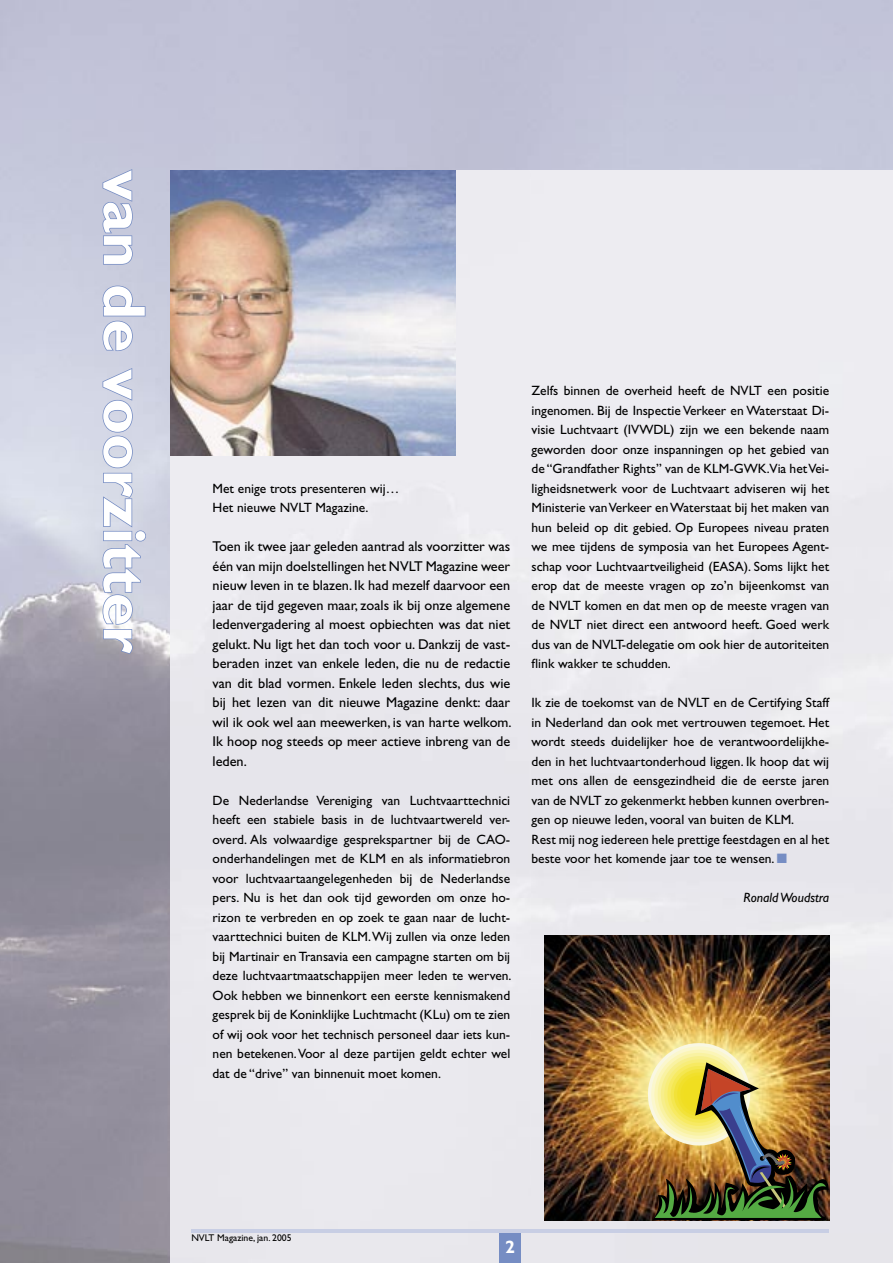
<style>
.page{position:relative;width:893px;height:1263px;background:#fff}
.page>*{position:absolute;margin:0;border:0;box-sizing:border-box;transform-origin:0 0}
.t1{font:700 60px "Gill Sans";color:#fff}
.t2{font:700 18px "Gill Sans";color:#fff}
.t3{font:14.25px/19.5px "Gill Sans";color:#000;text-align:justify}
.t4{font:13.5px/19.5px "Gill Sans";color:#000}
.t5{font:italic 13.5px "Gill Sans";color:#000}
.t6{font:9.75px "Gill Sans";color:#000}
.s1{color:#768dc3}
</style>
<div class="page">
<div style="left:170px;top:170px;width:723px;height:1093px;background:#eae9ee"></div>
<div style="left:500px;top:1230px;width:21px;height:33px;background:#768dc3"></div>
<hr style="left:191px;top:1229px;width:638px;height:3px;background:#c8cee4">
<svg style="left:101px;top:168px;width:33px;height:97px;background:#b5bcd6"></svg>
<svg style="left:102px;top:285px;width:44px;height:67px;background:#bcc2da"></svg>
<svg style="left:101px;top:367px;width:46px;height:288px;background:#c5cadc"></svg>
<img style="left:170px;top:170px;width:285px;height:285px">
<img style="left:544px;top:935px;width:285px;height:285px">
<img style="left:648px;top:1043px;width:181px;height:177px">
<h1 class="t1" style="left:160px;top:170px;width:485px;rotate:90deg">van de voorzitter</h1>
<p class="t4" style="left:213px;top:479px;width:188px">Met enige trots presenteren wij…<br>Het nieuwe NVLT Magazine.</p>
<p class="t3" style="left:213px;top:537px;width:301px">Toen ik twee jaar geleden aantrad als voorzitter was één van mijn doelstellingen het NVLT Magazine weer nieuw leven in te blazen. Ik had mezelf daarvoor een jaar de tijd gegeven maar, zoals ik bij onze algemene ledenvergadering al moest opbiechten was dat niet gelukt. Nu ligt het dan toch voor u. Dankzij de vast&shy;beraden inzet van enkele leden, die nu de redactie van dit blad vormen. Enkele leden slechts, dus wie bij het lezen van dit nieuwe Magazine denkt: daar wil ik ook wel aan meewerken, is van harte welkom.<br>Ik hoop nog steeds op meer actieve inbreng van de leden.</p>
<p class="t4" style="left:213px;top:791px;width:300px;text-align:justify">De Nederlandse Vereniging van Luchtvaarttechnici heeft een stabiele basis in de luchtvaartwereld ver&shy;overd. Als volwaardige gesprekspartner bij de CAO&shy;onderhandelingen met de KLM en als informatiebron voor luchtvaartaangelegenheden bij de Nederlandse pers. Nu is het dan ook tijd geworden om onze ho&shy;rizon te verbreden en op zoek te gaan naar de lucht&shy;vaarttechnici buiten de KLM. Wij zullen via onze leden bij Martinair en Transavia een campagne starten om bij deze luchtvaartmaatschappijen meer leden te werven.<br>Ook hebben we binnenkort een eerste kennismakend gesprek bij de Koninklijke Luchtmacht (KLu) om te zien of wij ook voor het technisch personeel daar iets kun&shy;nen betekenen. Voor al deze partijen geldt echter wel dat de “drive” van binnenuit moet komen.</p>
<p class="t4" style="left:531px;top:381px;width:299px;text-align:justify">Zelfs binnen de overheid heeft de NVLT een positie ingenomen. Bij de Inspectie Verkeer en Waterstaat Di&shy;visie Luchtvaart (IVWDL) zijn we een bekende naam geworden door onze inspanningen op het gebied van de “Grandfather Rights” van de KLM-GWK.Via het Vei&shy;ligheidsnetwerk voor de Luchtvaart adviseren wij het Ministerie van Verkeer en Waterstaat bij het maken van hun beleid op dit gebied. Op Europees niveau praten we mee tijdens de symposia van het Europees Agent&shy;schap voor Luchtvaartveiligheid (EASA). Soms lijkt het erop dat de meeste vragen op zo’n bijeenkomst van de NVLT komen en dat men op de meeste vragen van de NVLT niet direct een antwoord heeft. Goed werk dus van de NVLT-delegatie om ook hier de autoriteiten flink wakker te schudden.</p>
<p class="t4" style="left:531px;top:693px;width:299px">Ik zie de toekomst van de NVLT en de Certifying Staff in Nederland dan ook met vertrouwen tegemoet. Het wordt steeds duidelijker hoe de verantwoordelijkhe&shy;den in het luchtvaartonderhoud liggen. Ik hoop dat wij met ons allen de eensgezindheid die de eerste jaren van de NVLT zo gekenmerkt hebben kunnen overbren&shy;gen op nieuwe leden, vooral van buiten de KLM.<br>Rest mij nog iedereen hele prettige feestdagen en al het beste voor het komende jaar toe te wensen. <span class="s1">■</span></p>
<p class="t5" style="left:744px;top:890px;width:87px">Ronald Woudstra</p>
<p class="t6" style="left:191px;top:1232px;width:102px">NVLT Magazine, jan. 2005</p>
<h2 class="t2" style="left:505px;top:1237px;width:11px">2</h2>
</div>
